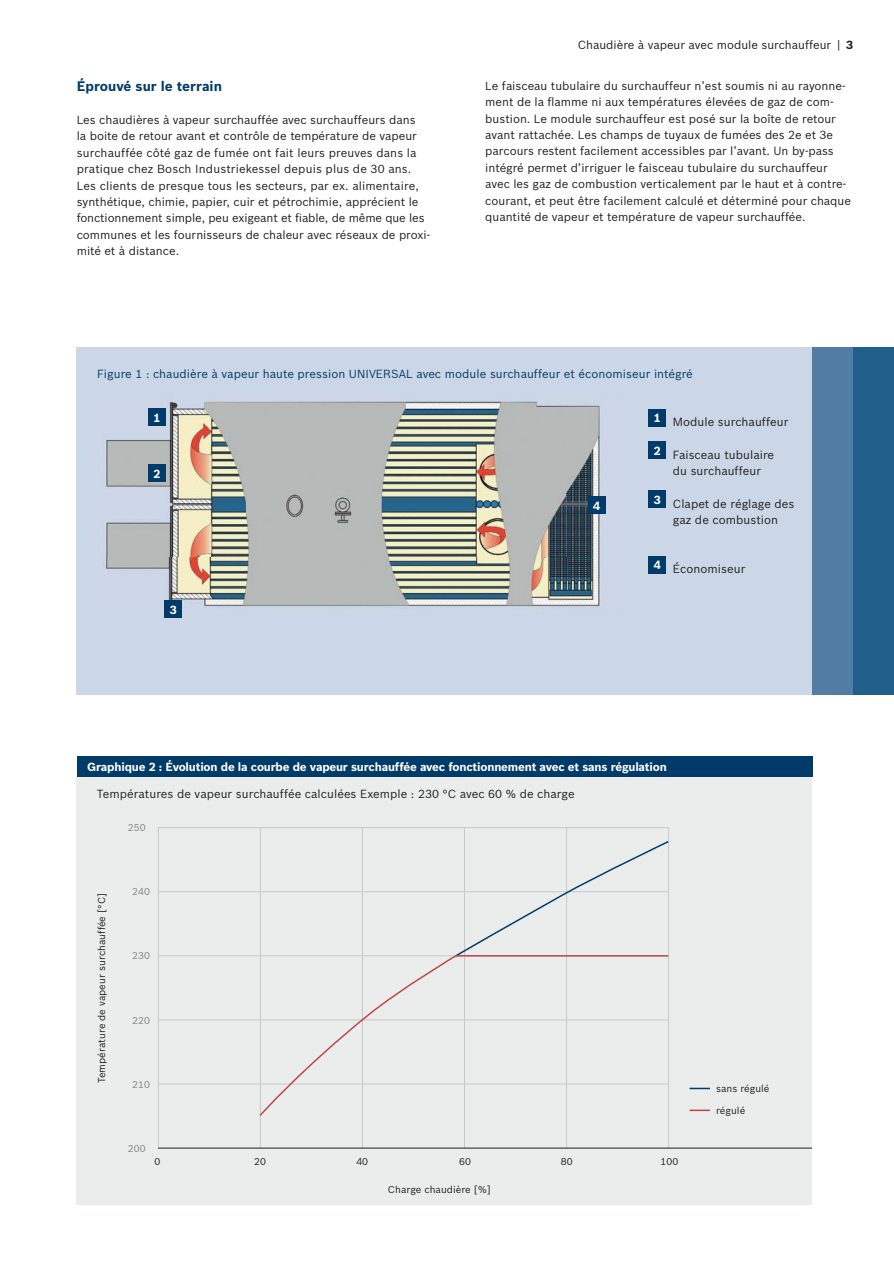
<style>
.page{position:relative;width:894px;height:1264px;background:#fff}
.page>*{position:absolute;margin:0;border:0;box-sizing:border-box;transform-origin:0 0}
.t1{font:700 13.5px "Bosch Sans";color:#003b6a}
.t2{font:11.55px/16.4px "Bosch Sans";color:#231f20}
.t3{font:700 11.55px "Bosch Sans";letter-spacing:-.015em;color:#fff}
.t4{font:11.55px "Bosch Sans";letter-spacing:.005em;color:#003b6a}
.t5{font:9.75px "Bosch Sans";letter-spacing:.005em;color:#231f20}
.t6{font:9.75px "Bosch Sans";letter-spacing:.005em;color:#808285}
.s1{font-weight:700}
</style>
<div class="page">
<div style="left:77px;top:347px;width:775px;height:347px;background:#cbd7e6"></div>
<div style="left:77px;top:775px;width:734px;height:429px;background:#ebecec"></div>
<hr style="left:158px;top:827px;width:1px;height:321px;background:#c6c8ca">
<hr style="left:260px;top:827px;width:1px;height:321px;background:#c6c8ca">
<hr style="left:362px;top:827px;width:1px;height:321px;background:#c6c8ca">
<hr style="left:464px;top:827px;width:1px;height:321px;background:#c6c8ca">
<hr style="left:566px;top:827px;width:1px;height:321px;background:#c6c8ca">
<hr style="left:668px;top:827px;width:1px;height:321px;background:#c6c8ca">
<svg style="left:689px;top:1087px;width:20px;height:1px"></svg>
<svg style="left:689px;top:1109px;width:20px;height:1px"></svg>
<hr style="left:158px;top:1083px;width:510px;height:1px;background:#c6c8ca">
<hr style="left:158px;top:1019px;width:510px;height:1px;background:#c6c8ca">
<hr style="left:158px;top:955px;width:510px;height:1px;background:#c6c8ca">
<hr style="left:158px;top:891px;width:510px;height:1px;background:#c6c8ca">
<hr style="left:158px;top:827px;width:510px;height:1px;background:#c6c8ca">
<hr style="left:158px;top:1147px;width:653px;height:1px;background:#231f20">
<svg style="left:457px;top:841px;width:212px;height:113px"></svg>
<svg style="left:258px;top:954px;width:411px;height:162px"></svg>
<div style="left:77px;top:755px;width:734px;height:21px;background:#003b6a"></div>
<img style="left:105px;top:401px;width:501px;height:209px">
<div style="left:148px;top:408px;width:17px;height:17px;background:#003b6a"></div>
<div style="left:148px;top:464px;width:17px;height:17px;background:#003b6a"></div>
<div style="left:165px;top:601px;width:17px;height:17px;background:#003b6a"></div>
<div style="left:588px;top:496px;width:17px;height:17px;background:#003b6a"></div>
<div style="left:648px;top:409px;width:17px;height:17px;background:#003b6a"></div>
<div style="left:648px;top:441px;width:17px;height:17px;background:#003b6a"></div>
<div style="left:648px;top:490px;width:17px;height:17px;background:#003b6a"></div>
<div style="left:648px;top:556px;width:17px;height:17px;background:#003b6a"></div>
<div style="left:811px;top:347px;width:41px;height:347px;background:#527ca4"></div>
<div style="left:852px;top:347px;width:41px;height:347px;background:#215f8b"></div>
<p class="t1" style="left:77px;top:80px;width:147px">Éprouvé sur le terrain</p>
<p class="t2" style="left:77px;top:112px;width:355px">Les chaudières à vapeur surchauffée avec surchauffeurs dans<br>la boite de retour avant et contrôle de température de vapeur surchauffée côté gaz de fumée ont fait leurs preuves dans la pratique chez Bosch Industriekessel depuis plus de 30 ans.<br>Les clients de presque tous les secteurs, par ex. alimentaire, synthétique, chimie, papier, cuir et pétrochimie, apprécient le fonctionnement simple, peu exigeant et fiable, de même que les communes et les fournisseurs de chaleur avec réseaux de proxi&shy;mité et à distance.</p>
<p class="t2" style="left:577px;top:37px;width:277px">Chaudière à vapeur avec module surchauffeur | <span class="s1">3</span></p>
<p class="t2" style="left:485px;top:78px;width:367px">Le faisceau tubulaire du surchauffeur n’est soumis ni au rayonne&shy;ment de la flamme ni aux températures élevées de gaz de com&shy;bustion. Le module surchauffeur est posé sur la boîte de retour avant rattachée. Les champs de tuyaux de fumées des 2e et 3e parcours restent facilement accessibles par l’avant. Un by-pass intégré permet d’irriguer le faisceau tubulaire du surchauffeur avec les gaz de combustion verticalement par le haut et à contre&shy;courant, et peut être facilement calculé et déterminé pour chaque quantité de vapeur et température de vapeur surchauffée.</p>
<p class="t4" style="left:97px;top:368px;width:597px">Figure 1 : chaudière à vapeur haute pression UNIVERSAL avec module surchauffeur et économiseur intégré</p>
<p class="t2" style="left:653px;top:414px;width:136px"><sup>1</sup> Module surchauffeur</p>
<p class="t2" style="left:653px;top:447px;width:122px;text-align:center"><sup>2</sup> Faisceau tubulaire du surchauffeur</p>
<p class="t2" style="left:653px;top:496px;width:142px;text-align:center"><sup>3</sup> Clapet de réglage des gaz de combustion</p>
<p class="t2" style="left:653px;top:561px;width:93px"><sup>4</sup> Économiseur</p>
<p class="t3" style="left:153px;top:412px;width:8px">1</p>
<p class="t3" style="left:153px;top:468px;width:8px">2</p>
<p class="t3" style="left:593px;top:500px;width:8px">4</p>
<p class="t3" style="left:170px;top:604px;width:8px">3</p>
<p class="t3" style="left:87px;top:761px;width:581px">Graphique 2 : Évolution de la courbe de vapeur surchauffée avec fonctionnement avec et sans régulation</p>
<p class="t2" style="left:97px;top:785px;width:479px">Températures de vapeur surchauffée calculées Exemple : 230 °C avec 60 % de charge</p>
<p class="t6" style="left:128px;top:822px;width:19px">250</p>
<p class="t5" style="left:97px;top:1083px;width:192px;rotate:-90deg">Température de vapeur surchauffée [°C]</p>
<p class="t6" style="left:132px;top:886px;width:19px">240</p>
<p class="t6" style="left:132px;top:950px;width:19px">230</p>
<p class="t6" style="left:132px;top:1015px;width:19px">220</p>
<p class="t6" style="left:132px;top:1079px;width:19px">210</p>
<p class="t6" style="left:128px;top:1143px;width:19px">200</p>
<p class="t5" style="left:154px;top:1156px;width:7px">0</p>
<p class="t5" style="left:254px;top:1156px;width:13px">20</p>
<p class="t5" style="left:356px;top:1156px;width:13px">40</p>
<p class="t5" style="left:459px;top:1156px;width:13px">60</p>
<p class="t5" style="left:560px;top:1156px;width:13px">80</p>
<p class="t5" style="left:660px;top:1156px;width:19px">100</p>
<p class="t5" style="left:388px;top:1184px;width:104px">Charge chaudière [%]</p>
<p class="t5" style="left:715px;top:1083px;width:55px">sans régulé</p>
<p class="t5" style="left:715px;top:1105px;width:31px">régulé</p>
</div>
